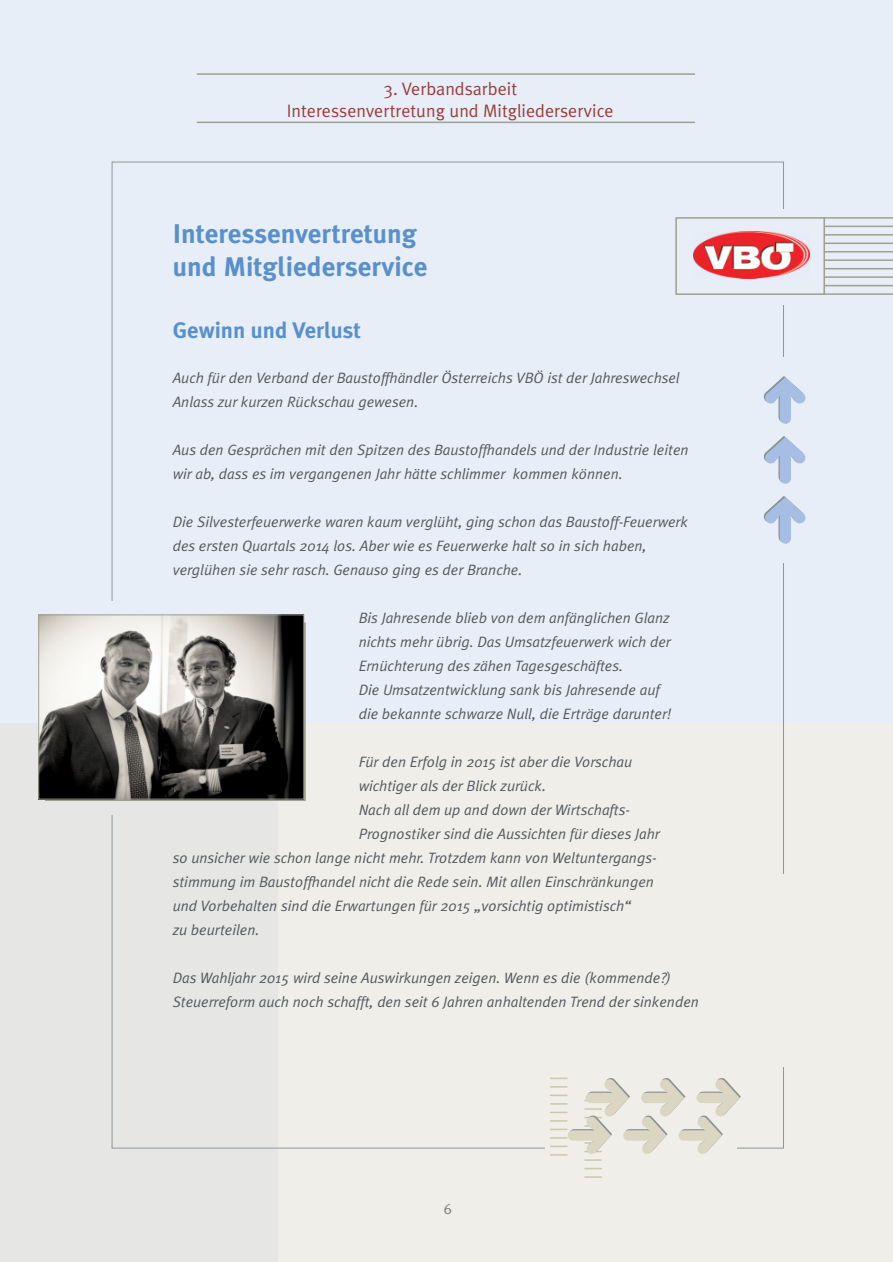
<style>
.page{position:relative;width:893px;height:1262px;background:#fff}
.page>*{position:absolute;margin:0;border:0;box-sizing:border-box;transform-origin:0 0}
.t1{font:700 27px/33px "Meta Plus";color:#5990cc}
.t2{font:700 22.5px "Meta Plus";color:#5990cc}
.t3{font:18px/21.6px "Meta Plus Normal";color:#9b3e39;text-align:center}
.t4{font:italic 15px/24px "Meta Plus Normal";color:#53595e}
.t5{font:15px "Meta Plus Normal";color:#7d7e73}
</style>
<div class="page">
<div style="left:0;top:0;width:892px;height:744px;background:#e7eef8"></div>
<div style="left:269px;top:723px;width:623px;height:538px;background:#efeee9"></div>
<div style="left:0;top:723px;width:277px;height:538px;background:#e6e6e4"></div>
<hr style="left:823px;top:217px;width:69px;height:2px;background:#9f9f92">
<hr style="left:823px;top:226px;width:69px;height:1px;background:#9f9f92">
<hr style="left:823px;top:234px;width:69px;height:1px;background:#9f9f92">
<hr style="left:823px;top:242px;width:69px;height:2px;background:#9f9f92">
<hr style="left:823px;top:251px;width:69px;height:1px;background:#9f9f92">
<hr style="left:823px;top:259px;width:69px;height:2px;background:#9f9f92">
<hr style="left:823px;top:268px;width:69px;height:1px;background:#9f9f92">
<hr style="left:823px;top:276px;width:69px;height:2px;background:#9f9f92">
<hr style="left:823px;top:285px;width:69px;height:1px;background:#9f9f92">
<hr style="left:823px;top:293px;width:69px;height:2px;background:#9f9f92">
<hr style="left:197px;top:73px;width:498px;height:2px;background:#9f9f92">
<hr style="left:197px;top:122px;width:498px;height:1px;background:#9f9f92">
<svg style="left:584px;top:1176px;width:18px;height:1px"></svg>
<svg style="left:584px;top:1167px;width:18px;height:2px"></svg>
<img style="left:693px;top:231px;width:116px;height:48px">
<div style="left:675px;top:217px;width:150px;height:78px;border:2px solid #9f9f92"></div>
<img style="left:40px;top:616px;width:262px;height:181px">
<div style="left:38px;top:614px;width:266px;height:185px;border:1px solid #9f9f92"></div>
<svg style="left:550px;top:1077px;width:189px;height:83px"></svg>
<p class="t3" style="left:287px;top:80px;width:328px">3. Verbandsarbeit<br>Interessenvertretung und Mitgliederservice</p>
<h1 class="t1" style="left:173px;top:220px;width:256px">Interessenvertretung und Mitgliederservice</h1>
<h2 class="t2" style="left:173px;top:322px;width:190px">Gewinn und Verlust</h2>
<p class="t4" style="left:173px;top:367px;width:508px">Auch für den Verband der Baustoffhändler Österreichs VBÖ ist der Jahreswechsel<br>Anlass zur kurzen Rückschau gewesen.</p>
<p class="t4" style="left:173px;top:439px;width:517px">Aus den Gesprächen mit den Spitzen des Baustoffhandels und der Industrie leiten wir ab, dass es im vergangenen Jahr hätte schlimmer kommen können.</p>
<p class="t4" style="left:173px;top:511px;width:516px">Die Silvesterfeuerwerke waren kaum verglüht, ging schon das Baustoff-Feuerwerk des ersten Quartals 2014 los. Aber wie es Feuerwerke halt so in sich haben, verglühen sie sehr rasch. Genauso ging es der Branche.</p>
<p class="t4" style="left:358px;top:607px;width:314px">Bis Jahresende blieb von dem anfänglichen Glanz nichts mehr übrig. Das Umsatzfeuerwerk wich der Ernüchterung des zähen Tagesgeschäftes.<br>Die Umsatzentwicklung sank bis Jahresende auf die bekannte schwarze Null, die Erträge darunter!</p>
<p class="t4" style="left:358px;top:751px;width:275px">Für den Erfolg in 2015 ist aber die Vorschau</p>
<p class="t4" style="left:358px;top:775px;width:189px">wichtiger als der Blick zurück.</p>
<p class="t4" style="left:358px;top:799px;width:273px">Nach all dem up and down der Wirtschafts-</p>
<p class="t4" style="left:358px;top:823px;width:302px">Prognostiker sind die Aussichten für dieses Jahr</p>
<p class="t4" style="left:173px;top:847px;width:485px">so unsicher wie schon lange nicht mehr. Trotzdem kann von Weltuntergangs-</p>
<p class="t4" style="left:173px;top:871px;width:482px">stimmung im Baustoffhandel nicht die Rede sein. Mit allen Einschränkungen</p>
<p class="t4" style="left:173px;top:895px;width:460px">und Vorbehalten sind die Erwartungen für 2015 „vorsichtig optimistisch“</p>
<p class="t4" style="left:173px;top:919px;width:88px">zu beurteilen.</p>
<p class="t4" style="left:173px;top:967px;width:527px">Das Wahljahr 2015 wird seine Auswirkungen zeigen. Wenn es die (kommende?)<br>Steuerreform auch noch schafft, den seit 6 Jahren anhaltenden Trend der sinkenden</p>
<p class="t5" style="left:444px;top:1203px;width:10px">6</p>
</div>
